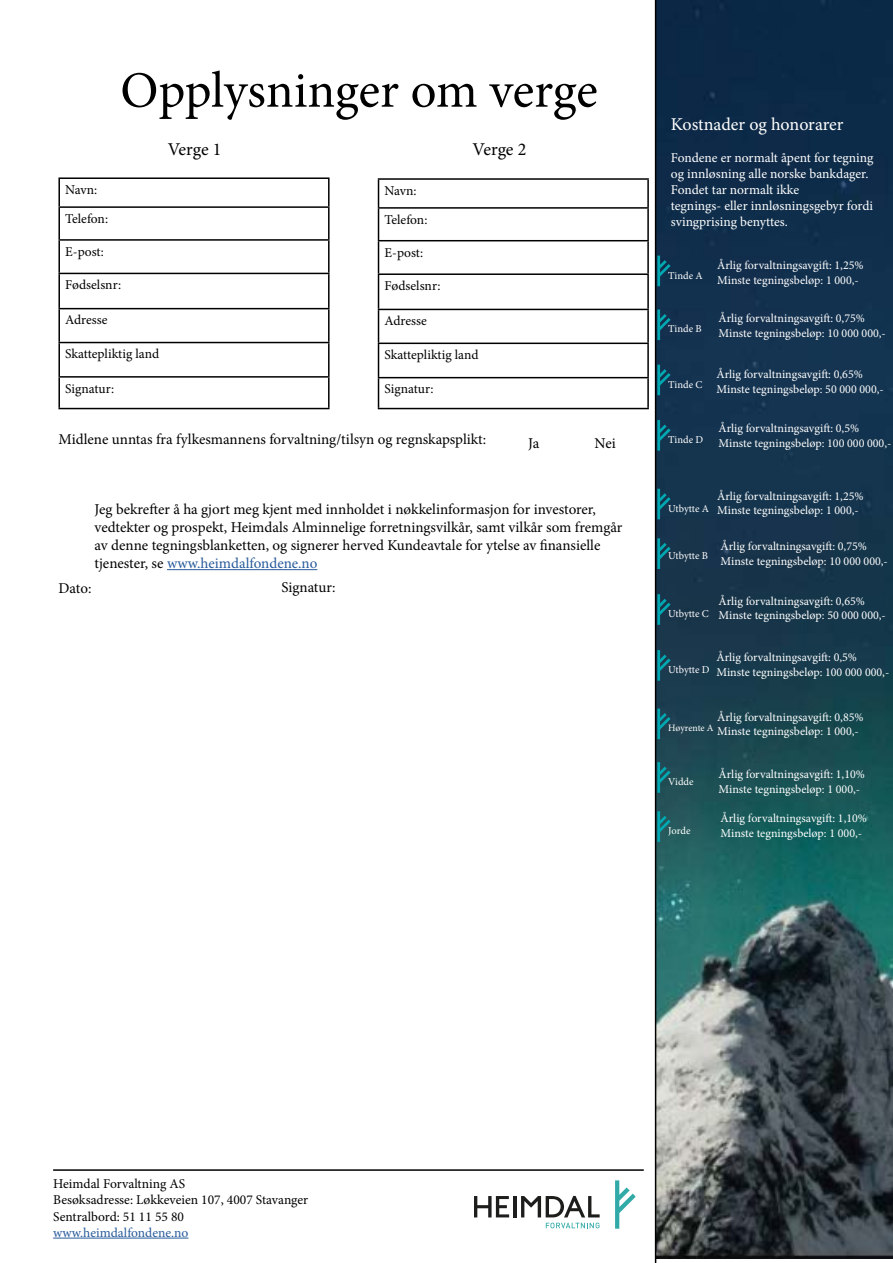
<style>
.page{position:relative;width:893px;height:1263px;background:#fff}
.page>*{position:absolute;margin:0;border:0;box-sizing:border-box;transform-origin:0 0}
.t1{font:51px "Minion Pro";letter-spacing:-.005em;color:#000}
.t2{font:18px "Minion Pro";letter-spacing:-.005em;color:#fff}
.t3{font:18px "Minion Pro";letter-spacing:-.01em;color:#000}
.t4{font:15px/18px "Minion Pro";color:#000}
.t5{font:13.5px/16.2px "Minion Pro";color:#000}
.t6{font:13.5px/16.2px "Minion Pro";color:#fff}
.t7{font:13.5px "Minion Pro";color:#275b9b}
.t8{font:12px/14.4px "Minion Pro";color:#fff}
.t9{font:10.5px "Minion Pro";letter-spacing:-.005em;color:#fff}
.t10{font:9.75px "Minion Pro";letter-spacing:-.015em;color:#fff}
.s1{color:#275b9b}
</style>
<div class="page">
<hr style="left:167px;top:569px;width:150px;height:1px;background:#275b9b">
<hr style="left:53px;top:1238px;width:135px;height:1px;background:#275b9b">
<hr style="left:53px;top:1169px;width:591px;height:2px;background:#000">
<svg style="left:615px;top:1180px;width:20px;height:49px"></svg>
<svg style="left:546px;top:1223px;width:54px;height:5px"></svg>
<svg style="left:474px;top:1196px;width:35px;height:21px"></svg>
<hr style="left:513px;top:1196px;width:4px;height:21px;background:#1d1d1b">
<svg style="left:521px;top:1196px;width:79px;height:21px"></svg>
<svg style="left:655px;top:0;width:238px;height:1263px;background:#244353"></svg>
<svg style="left:657px;top:256px;width:14px;height:30px"></svg>
<svg style="left:657px;top:309px;width:14px;height:31px"></svg>
<svg style="left:657px;top:365px;width:14px;height:30px"></svg>
<svg style="left:657px;top:420px;width:14px;height:31px"></svg>
<svg style="left:657px;top:489px;width:14px;height:30px"></svg>
<svg style="left:657px;top:538px;width:14px;height:31px"></svg>
<svg style="left:657px;top:594px;width:14px;height:31px"></svg>
<svg style="left:657px;top:650px;width:14px;height:31px"></svg>
<svg style="left:657px;top:709px;width:14px;height:30px"></svg>
<svg style="left:657px;top:762px;width:14px;height:31px"></svg>
<svg style="left:657px;top:811px;width:14px;height:31px"></svg>
<hr style="left:58px;top:177px;width:272px;height:2px;background:#000">
<hr style="left:58px;top:179px;width:2px;height:27px;background:#000">
<hr style="left:328px;top:179px;width:2px;height:27px;background:#000">
<hr style="left:58px;top:206px;width:272px;height:2px;background:#000">
<hr style="left:58px;top:208px;width:2px;height:31px;background:#000">
<hr style="left:328px;top:208px;width:2px;height:31px;background:#000">
<hr style="left:58px;top:239px;width:272px;height:2px;background:#000">
<hr style="left:58px;top:241px;width:2px;height:32px;background:#000">
<hr style="left:328px;top:241px;width:2px;height:32px;background:#000">
<hr style="left:58px;top:273px;width:272px;height:1px;background:#000">
<hr style="left:58px;top:274px;width:2px;height:34px;background:#000">
<hr style="left:328px;top:274px;width:2px;height:34px;background:#000">
<hr style="left:58px;top:308px;width:272px;height:1px;background:#000">
<hr style="left:58px;top:309px;width:2px;height:33px;background:#000">
<hr style="left:328px;top:309px;width:2px;height:33px;background:#000">
<hr style="left:58px;top:342px;width:272px;height:1px;background:#000">
<hr style="left:58px;top:343px;width:2px;height:33px;background:#000">
<hr style="left:328px;top:343px;width:2px;height:33px;background:#000">
<hr style="left:58px;top:376px;width:272px;height:2px;background:#000">
<hr style="left:58px;top:378px;width:2px;height:30px;background:#000">
<hr style="left:328px;top:378px;width:2px;height:30px;background:#000">
<hr style="left:58px;top:408px;width:272px;height:1px;background:#000">
<hr style="left:378px;top:178px;width:271px;height:2px;background:#000">
<svg style="left:378px;top:180px;width:1px;height:27px"></svg>
<hr style="left:647px;top:180px;width:2px;height:27px;background:#000">
<hr style="left:378px;top:207px;width:271px;height:2px;background:#000">
<hr style="left:378px;top:209px;width:1px;height:31px;background:#000">
<hr style="left:647px;top:209px;width:2px;height:31px;background:#000">
<hr style="left:378px;top:240px;width:271px;height:1px;background:#000">
<hr style="left:378px;top:241px;width:1px;height:32px;background:#000">
<hr style="left:647px;top:241px;width:2px;height:32px;background:#000">
<hr style="left:378px;top:273px;width:271px;height:2px;background:#000">
<hr style="left:378px;top:275px;width:1px;height:34px;background:#000">
<hr style="left:647px;top:275px;width:2px;height:34px;background:#000">
<hr style="left:378px;top:309px;width:271px;height:1px;background:#000">
<hr style="left:378px;top:310px;width:1px;height:33px;background:#000">
<hr style="left:647px;top:310px;width:2px;height:33px;background:#000">
<hr style="left:378px;top:343px;width:271px;height:1px;background:#000">
<hr style="left:378px;top:344px;width:1px;height:33px;background:#000">
<hr style="left:647px;top:344px;width:2px;height:33px;background:#000">
<hr style="left:378px;top:377px;width:271px;height:1px;background:#000">
<hr style="left:378px;top:378px;width:1px;height:30px;background:#000">
<hr style="left:647px;top:378px;width:2px;height:30px;background:#000">
<hr style="left:378px;top:408px;width:271px;height:1px;background:#000">
<h1 class="t1" style="left:120px;top:56px;width:479px">Opplysninger om verge</h1>
<h2 class="t3" style="left:168px;top:137px;width:55px">Verge 1</h2>
<h2 class="t3" style="left:473px;top:137px;width:55px">Verge 2</h2>
<p class="t5" style="left:384px;top:176px;width:44px;line-height:29px">Navn:<br>Telefon:</p>
<p class="t5" style="left:384px;top:244px;width:40px">E-post:</p>
<p class="t5" style="left:384px;top:278px;width:57px">Fødselsnr:</p>
<p class="t5" style="left:384px;top:313px;width:44px">Adresse</p>
<p class="t5" style="left:384px;top:347px;width:95px">Skattepliktig land</p>
<p class="t5" style="left:384px;top:381px;width:50px">Signatur:</p>
<p class="t4" style="left:58px;top:430px;width:429px">Midlene unntas fra fylkesmannens forvaltning/tilsyn og regnskapsplikt:</p>
<p class="t4" style="left:528px;top:434px;width:13px">Ja</p>
<p class="t4" style="left:595px;top:434px;width:23px">Nei</p>
<p class="t5" style="left:65px;top:175px;width:44px;line-height:29px">Navn:<br>Telefon:</p>
<p class="t5" style="left:65px;top:243px;width:40px">E-post:</p>
<p class="t5" style="left:65px;top:277px;width:57px">Fødselsnr:</p>
<p class="t5" style="left:65px;top:312px;width:44px">Adresse</p>
<p class="t5" style="left:65px;top:346px;width:95px">Skattepliktig land</p>
<p class="t5" style="left:65px;top:380px;width:50px">Signatur:</p>
<p class="t4" style="left:95px;top:500px;width:529px">Jeg bekrefter å ha gjort meg kjent med innholdet i nøkkelinformasjon for investorer, vedtekter og prospekt, Heimdals Alminnelige forretningsvilkår, samt vilkår som fremgår av denne tegningsblanketten, og signerer herved Kundeavtale for ytelse av finansielle tjenester, se <span class="s1">www.heimdalfondene.no</span></p>
<p class="t4" style="left:58px;top:580px;width:34px">Dato:</p>
<p class="t4" style="left:281px;top:578px;width:56px">Signatur:</p>
<h2 class="t2" style="left:671px;top:112px;width:174px">Kostnader og honorarer</h2>
<p class="t6" style="left:671px;top:149px;width:204px">Fondene er normalt åpent for tegning og innløsning alle norske bankdager.<br>Fondet tar normalt ikke<br>tegnings- eller innløsningsgebyr fordi svingprising benyttes.</p>
<p class="t9" style="left:668px;top:268px;width:36px">Tinde A</p>
<p class="t8" style="left:717px;top:258px;width:148px">Årlig forvaltningsavgift: 1,25%<br>Minste tegningsbeløp: 1 000,-</p>
<p class="t8" style="left:719px;top:311px;width:169px">Årlig forvaltningsavgift: 0,75%<br>Minste tegningsbeløp: 10 000 000,-</p>
<p class="t8" style="left:716px;top:367px;width:169px">Årlig forvaltningsavgift: 0,65%<br>Minste tegningsbeløp: 50 000 000,-</p>
<p class="t8" style="left:719px;top:421px;width:174px">Årlig forvaltningsavgift: 0,5%<br>Minste tegningsbeløp: 100 000 000,-</p>
<p class="t8" style="left:717px;top:489px;width:148px">Årlig forvaltningsavgift: 1,25%<br>Minste tegningsbeløp: 1 000,-</p>
<p class="t8" style="left:721px;top:539px;width:169px">Årlig forvaltningsavgift: 0,75%<br>Minste tegningsbeløp: 10 000 000,-</p>
<p class="t8" style="left:719px;top:594px;width:169px">Årlig forvaltningsavgift: 0,65%<br>Minste tegningsbeløp: 50 000 000,-</p>
<p class="t8" style="left:716px;top:650px;width:174px">Årlig forvaltningsavgift: 0,5%<br>Minste tegningsbeløp: 100 000 000,-</p>
<p class="t8" style="left:717px;top:710px;width:148px">Årlig forvaltningsavgift: 0,85%<br>Minste tegningsbeløp: 1 000,-</p>
<p class="t8" style="left:719px;top:767px;width:148px">Årlig forvaltningsavgift: 1,10%<br>Minste tegningsbeløp: 1 000,-</p>
<p class="t8" style="left:721px;top:811px;width:148px">Årlig forvaltningsavgift: 1,10%<br>Minste tegningsbeløp: 1 000,-</p>
<p class="t9" style="left:668px;top:322px;width:35px">Tinde B</p>
<p class="t9" style="left:668px;top:378px;width:36px">Tinde C</p>
<p class="t9" style="left:668px;top:433px;width:36px">Tinde D</p>
<p class="t9" style="left:668px;top:501px;width:42px">Utbytte A</p>
<p class="t9" style="left:668px;top:549px;width:41px">Utbytte B</p>
<p class="t9" style="left:668px;top:607px;width:42px">Utbytte C</p>
<p class="t9" style="left:668px;top:663px;width:43px">Utbytte D</p>
<p class="t10" style="left:668px;top:721px;width:47px">Høyrente A</p>
<p class="t9" style="left:668px;top:775px;width:27px">Vidde</p>
<p class="t9" style="left:668px;top:824px;width:24px">Jorde</p>
<p class="t5" style="left:53px;top:1176px;width:257px">Heimdal Forvaltning AS<br>Besøksadresse: Løkkeveien 107, 4007 Stavanger<br>Sentralbord: 51 11 55 80</p>
<p class="t7" style="left:53px;top:1223px;width:137px">www.heimdalfondene.no</p>
</div>
